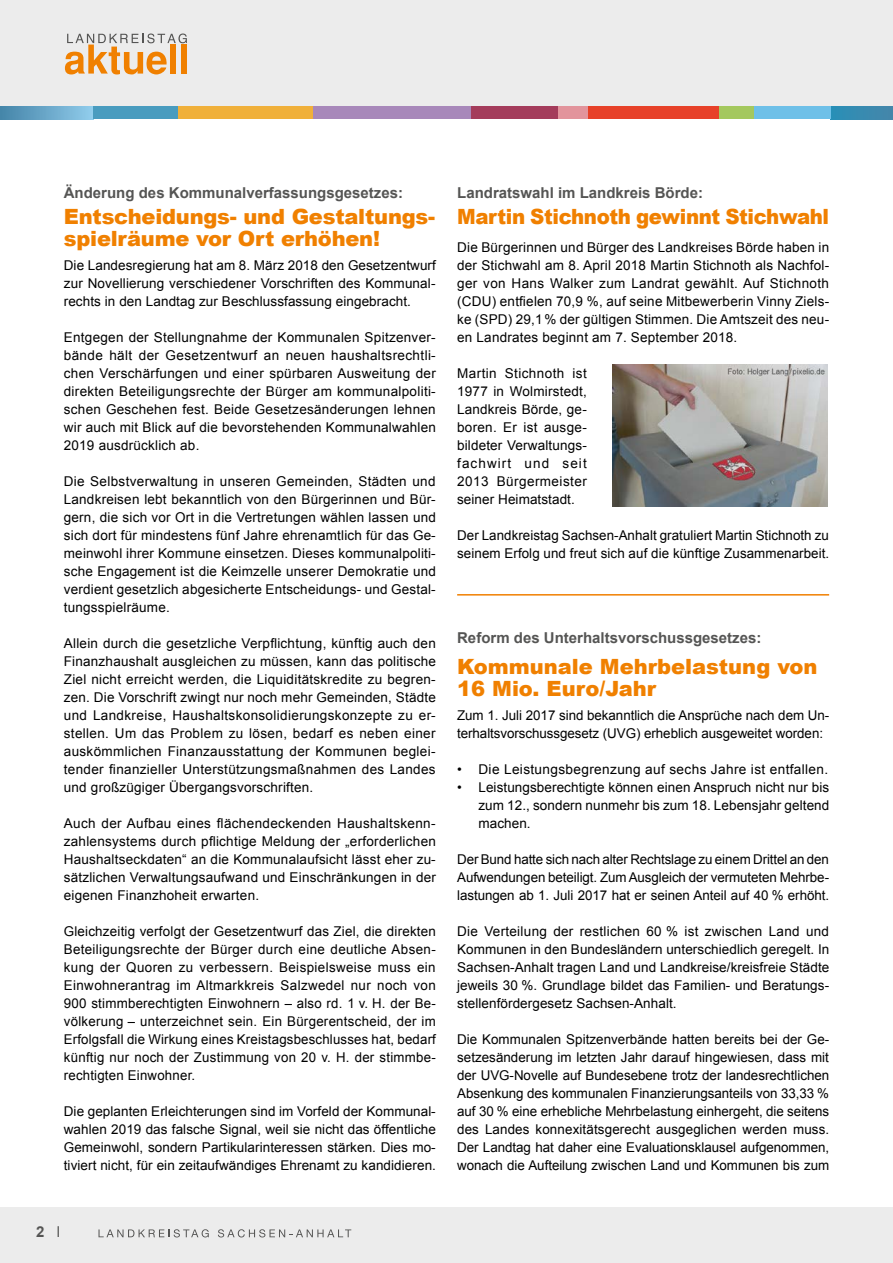
<style>
.page{position:relative;width:893px;height:1263px;background:#fff}
.page>*{position:absolute;margin:0;border:0;box-sizing:border-box;transform-origin:0 0}
.H2_Überschrift{font:900 21px/22.5px "Arial";letter-spacing:-.01em;color:#f08000}
.H2_Überschrift-2{font:900 21px "Arial";letter-spacing:-.01em;color:#f08000;scale:.94 1}
.H1_Einleitung{font:700 15px "Arial";color:#555554}
.P_Fließtext{font:13.5px/18px "Arial";letter-spacing:.005em;color:#000;text-align:justify}
.P_Fließtext-2{font:13.5px "Arial";letter-spacing:.025em;color:#000}
.s1{font-weight:400}
</style>
<div class="page">
<div style="left:0;top:0;width:893px;height:106px;background:#ececec"></div>
<svg style="left:65px;top:34px;width:122px;height:41px"></svg>
<div style="left:170px;top:45px;width:6px;height:29px;background:#f08000"></div>
<div style="left:182px;top:45px;width:5px;height:29px;background:#f08000"></div>
<svg style="left:0;top:106px;width:94px;height:13px"></svg>
<div style="left:94px;top:106px;width:85px;height:13px;background:#499cbf"></div>
<div style="left:179px;top:106px;width:135px;height:13px;background:#f0b03a"></div>
<div style="left:314px;top:106px;width:157px;height:13px;background:#a888ba"></div>
<div style="left:471px;top:106px;width:87px;height:13px;background:#a43c5b"></div>
<div style="left:558px;top:106px;width:30px;height:13px;background:#e2949c"></div>
<div style="left:588px;top:106px;width:132px;height:13px;background:#e74129"></div>
<div style="left:720px;top:106px;width:34px;height:13px;background:#a4c85e"></div>
<svg style="left:830px;top:106px;width:63px;height:13px"></svg>
<div style="left:754px;top:106px;width:76px;height:13px;background:#6ec0e8"></div>
<div style="left:0;top:1208px;width:893px;height:55px;background:#ececec"></div>
<svg style="left:99px;top:1229px;width:110px;height:8px"></svg>
<svg style="left:218px;top:1229px;width:133px;height:8px"></svg>
<hr style="left:457px;top:594px;width:372px;height:2px;background:#f08000">
<img style="left:612px;top:364px;width:216px;height:142px">
<h1 class="H1_Einleitung" style="left:64px;top:183px;width:341px">Änderung des Kommunalverfassungsgesetzes:</h1>
<h2 class="H2_Überschrift" style="left:64px;top:204px;width:373px">Entscheidungs- und Gestaltungs&shy;spielräume vor Ort erhöhen!</h2>
<p class="P_Fließtext" style="left:64px;top:256px;width:374px">Die Landesregierung hat am 8. März 2018 den Gesetzentwurf zur Novellierung verschiedener Vorschriften des Kommunal&shy;rechts in den Landtag zur Beschlussfassung eingebracht.</p>
<p class="P_Fließtext" style="left:64px;top:328px;width:374px">Entgegen der Stellungnahme der Kommunalen Spitzenver&shy;bände hält der Gesetzentwurf an neuen haushaltsrechtli&shy;chen Verschärfungen und einer spürbaren Ausweitung der direkten Beteiligungsrechte der Bürger am kommunalpoliti&shy;schen Geschehen fest. Beide Gesetzesänderungen lehnen wir auch mit Blick auf die bevorstehenden Kommunalwahlen 2019 ausdrücklich ab.</p>
<p class="P_Fließtext" style="left:64px;top:472px;width:374px">Die Selbstverwaltung in unseren Gemeinden, Städten und Landkreisen lebt bekanntlich von den Bürgerinnen und Bür&shy;gern, die sich vor Ort in die Vertretungen wählen lassen und sich dort für mindestens fünf Jahre ehrenamtlich für das Ge&shy;meinwohl ihrer Kommune einsetzen. Dieses kommunalpoliti&shy;sche Engagement ist die Keimzelle unserer Demokratie und verdient gesetzlich abgesicherte Entscheidungs- und Gestal&shy;tungsspielräume.</p>
<p class="P_Fließtext" style="left:64px;top:634px;width:374px">Allein durch die gesetzliche Verpflichtung, künftig auch den Finanzhaushalt ausgleichen zu müssen, kann das politische Ziel nicht erreicht werden, die Liquiditätskredite zu begren&shy;zen. Die Vorschrift zwingt nur noch mehr Gemeinden, Städte und Landkreise, Haushaltskonsolidierungskonzepte zu er&shy;stellen. Um das Problem zu lösen, bedarf es neben einer auskömmlichen Finanzausstattung der Kommunen beglei&shy;tender finanzieller Unterstützungsmaßnahmen des Landes und großzügiger Übergangsvorschriften.</p>
<p class="P_Fließtext" style="left:64px;top:814px;width:374px">Auch der Aufbau eines flächendeckenden Haushaltskenn&shy;zahlensystems durch pflichtige Meldung der „erforderlichen Haushaltseckdaten“ an die Kommunalaufsicht lässt eher zu&shy;sätzlichen Verwaltungsaufwand und Einschränkungen in der eigenen Finanzhoheit erwarten.</p>
<p class="P_Fließtext" style="left:64px;top:922px;width:374px">Gleichzeitig verfolgt der Gesetzentwurf das Ziel, die direkten Beteiligungsrechte der Bürger durch eine deutliche Absen&shy;kung der Quoren zu verbessern. Beispielsweise muss ein Einwohnerantrag im Altmarkkreis Salzwedel nur noch von 900 stimmberechtigten Einwohnern – also rd. 1 v. H. der Be&shy;völkerung – unterzeichnet sein. Ein Bürgerentscheid, der im Erfolgsfall die Wirkung eines Kreistagsbeschlusses hat, bedarf künftig nur noch der Zustimmung von 20 v. H. der stimmbe&shy;rechtigten Einwohner.</p>
<p class="P_Fließtext" style="left:64px;top:1102px;width:374px">Die geplanten Erleichterungen sind im Vorfeld der Kommunal&shy;wahlen 2019 das falsche Signal, weil sie nicht das öffentliche Gemeinwohl, sondern Partikularinteressen stärken. Dies mo&shy;tiviert nicht, für ein zeitaufwändiges Ehrenamt zu kandidieren.</p>
<h1 class="H1_Einleitung" style="left:457px;top:183px;width:247px">Landratswahl im Landkreis Börde:</h1>
<h2 class="H2_Überschrift-2" style="left:457px;top:202px;width:397px">Martin Stichnoth gewinnt Stichwahl</h2>
<p class="P_Fließtext" style="left:457px;top:238px;width:374px">Die Bürgerinnen und Bürger des Landkreises Börde haben in der Stichwahl am 8. April 2018 Martin Stichnoth als Nachfol&shy;ger von Hans Walker zum Landrat gewählt. Auf Stichnoth (CDU) entfielen 70,9 %, auf seine Mitbewerberin Vinny Ziels&shy;ke (SPD) 29,1 % der gültigen Stimmen. Die Amtszeit des neu&shy;en Landrates beginnt am 7. September 2018.</p>
<p class="P_Fließtext" style="left:457px;top:364px;width:131px">Martin Stichnoth ist 1977 in Wolmirstedt, Landkreis Börde, ge&shy;boren. Er ist ausge&shy;bildeter Verwaltungs&shy;fachwirt und seit 2013 Bürgermeister seiner Heimatstadt.</p>
<p class="P_Fließtext" style="left:457px;top:526px;width:374px">Der Landkreistag Sachsen-Anhalt gratuliert Martin Stichnoth zu seinem Erfolg und freut sich auf die künftige Zusammenarbeit.</p>
<h1 class="H1_Einleitung" style="left:457px;top:628px;width:306px">Reform des Unterhaltsvorschussgesetzes:</h1>
<h2 class="H2_Überschrift" style="left:457px;top:654px;width:362px">Kommunale Mehrbelastung von<br>16 Mio. Euro/Jahr</h2>
<p class="P_Fließtext" style="left:457px;top:706px;width:373px">Zum 1. Juli 2017 sind bekanntlich die Ansprüche nach dem Un&shy;terhaltsvorschussgesetz (UVG) erheblich ausgeweitet worden:</p>
<p class="P_Fließtext-2" style="left:457px;top:760px;width:373px">• Die Leistungsbegrenzung auf sechs Jahre ist entfallen.</p>
<p class="P_Fließtext" style="left:478px;top:778px;width:352px;text-indent:-21px">• Leistungsberechtigte können einen Anspruch nicht nur bis zum 12., sondern nunmehr bis zum 18. Lebensjahr geltend machen.</p>
<p class="P_Fließtext" style="left:457px;top:850px;width:373px">Der Bund hatte sich nach alter Rechtslage zu einem Drittel an den Aufwendungen beteiligt. Zum Ausgleich der vermuteten Mehrbe&shy;lastungen ab 1. Juli 2017 hat er seinen Anteil auf 40 % erhöht.</p>
<p class="P_Fließtext" style="left:457px;top:922px;width:374px">Die Verteilung der restlichen 60 % ist zwischen Land und Kommunen in den Bundesländern unterschiedlich geregelt. In Sachsen-Anhalt tragen Land und Landkreise/kreisfreie Städte jeweils 30 %. Grundlage bildet das Familien- und Beratungs&shy;stellenfördergesetz Sachsen-Anhalt.</p>
<p class="P_Fließtext" style="left:457px;top:1030px;width:374px">Die Kommunalen Spitzenverbände hatten bereits bei der Ge&shy;setzesänderung im letzten Jahr darauf hingewiesen, dass mit der UVG-Novelle auf Bundesebene trotz der landesrechtlichen Absenkung des kommunalen Finanzierungsanteils von 33,33 % auf 30 % eine erhebliche Mehrbelastung einhergeht, die seitens des Landes konnexitätsgerecht ausgeglichen werden muss.<br>Der Landtag hat daher eine Evaluationsklausel aufgenommen, wonach die Aufteilung zwischen Land und Kommunen bis zum</p>
<p class="H1_Einleitung" style="left:36px;top:1222px;width:26px">2 <span class="s1">l</span></p>
</div>
